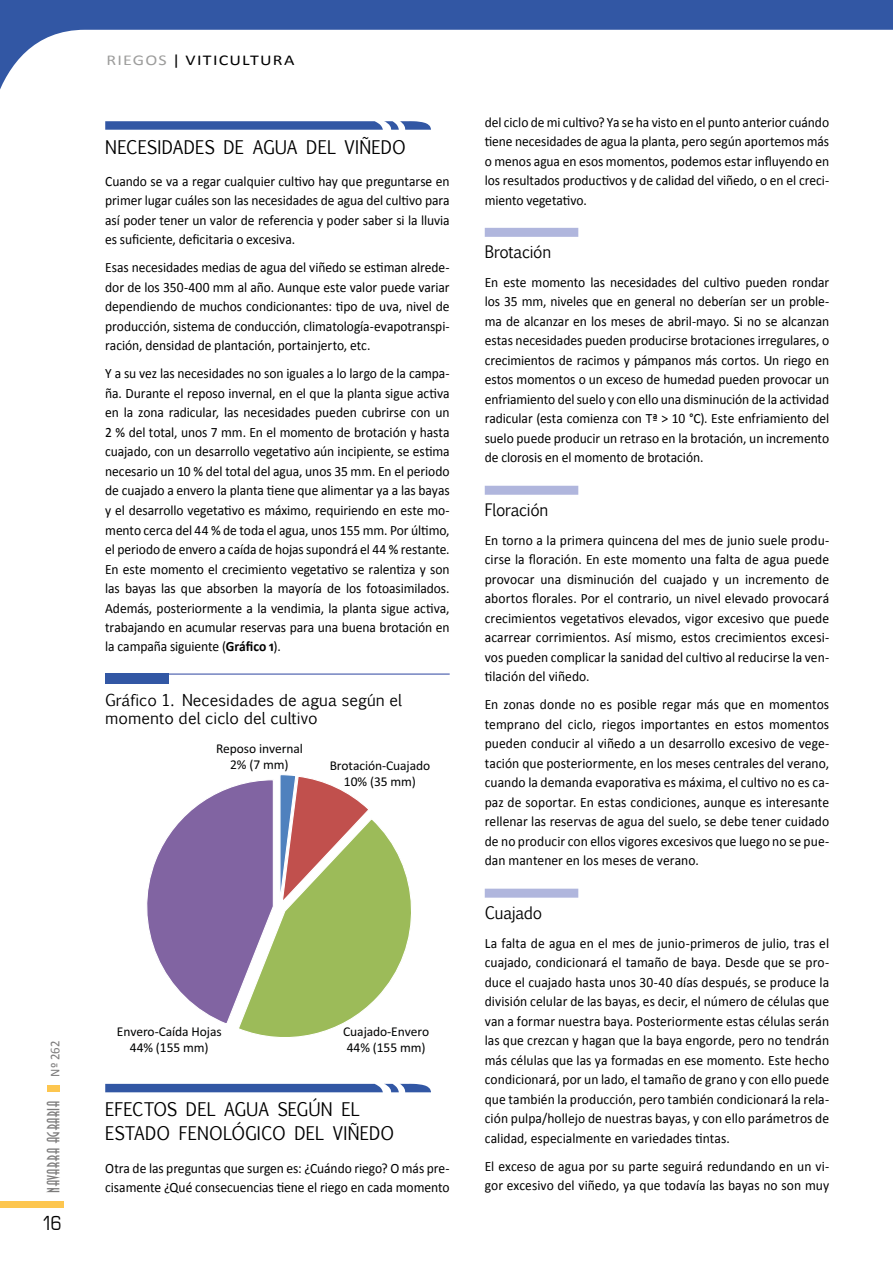
<style>
.page{position:relative;width:893px;height:1263px;background:#fff}
.page>*{position:absolute;margin:0;border:0;box-sizing:border-box;transform-origin:0 0}
.t1{font:21px "Eurostile T";color:#000;scale:.85 1}
.t2{font:18px/24px "Euphemia UCAS";letter-spacing:.01em;color:#000;scale:.95 1}
.t3{font:16.5px "Euphemia UCAS";letter-spacing:-.02em;color:#000;scale:.94 1}
.t4{font:16.5px "Anastasia";letter-spacing:.04em;color:#7c7b7b;scale:.95 1}
.t5{font:15.75px/18.1px "Euphemia CAS";color:#000}
.t6{font:15px "Calibri";letter-spacing:.065em;color:#000;scale:1.2 1}
.t7{font:14.25px/19.5px "Calibri";color:#000;text-align:justify;scale:.95 1}
.t8{font:13.5px/16.2px "Calibri";letter-spacing:-.005em;color:#010202;text-align:center}
.t9{font:13.5px "Calibri";color:#7c7b7b;scale:.95 1}
.s1{color:#9d9d9c}
.s2{font-weight:700}
</style>
<div class="page">
<svg style="left:0;top:0;width:893px;height:90px"></svg>
<div style="left:0;top:1201px;width:64px;height:7px;background:#fdc64f"></div>
<div style="left:47px;top:1085px;width:13px;height:6px;background:#fdc64f"></div>
<hr style="left:105px;top:673px;width:345px;height:2px;background:#7383c0">
<svg style="left:105px;top:121px;width:326px;height:9px;background:#496aae"></svg>
<div style="left:105px;top:673px;width:64px;height:11px;background:#3257a4"></div>
<svg style="left:105px;top:1084px;width:326px;height:8px;background:#3e60a9"></svg>
<div style="left:485px;top:228px;width:93px;height:9px;background:#b0b6dd"></div>
<div style="left:485px;top:486px;width:93px;height:9px;background:#b0b6dd"></div>
<div style="left:485px;top:889px;width:93px;height:9px;background:#b0b6dd"></div>
<svg style="left:147px;top:775px;width:264px;height:262px"></svg>
<p class="t9" style="left:47px;top:1077px;width:39px;rotate:-90deg">Nº 262</p>
<p class="t4" style="left:44px;top:1193px;width:99px;rotate:-90deg">NAVARRA AGRARIA</p>
<h1 class="t1" style="left:42px;top:1212px;width:25px">16</h1>
<p class="t6" style="left:107px;top:50px;width:158px"><span class="s1">RIEGOS</span> | VITICULTURA</p>
<p class="t2" style="left:105px;top:135px;width:318px">NECESIDADES DE AGUA DEL VIÑEDO</p>
<p class="t7" style="left:105px;top:172px;width:364px">Cuando se va a regar cualquier cultivo hay que preguntarse en primer lugar cuáles son las necesidades de agua del cultivo para así poder tener un valor de referencia y poder saber si la lluvia es suficiente, deficitaria o excesiva.</p>
<p class="t7" style="left:105px;top:258px;width:364px">Esas necesidades medias de agua del viñedo se estiman alrede&shy;dor de los 350-400 mm al año. Aunque este valor puede variar dependiendo de muchos condicionantes: tipo de uva, nivel de producción, sistema de conducción, climatología-evapotranspi&shy;ración, densidad de plantación, portainjerto, etc.</p>
<p class="t7" style="left:105px;top:364px;width:364px">Y a su vez las necesidades no son iguales a lo largo de la campa&shy;ña. Durante el reposo invernal, en el que la planta sigue activa en la zona radicular, las necesidades pueden cubrirse con un 2 % del total, unos 7 mm. En el momento de brotación y hasta cuajado, con un desarrollo vegetativo aún incipiente, se estima necesario un 10 % del total del agua, unos 35 mm. En el periodo de cuajado a envero la planta tiene que alimentar ya a las bayas y el desarrollo vegetativo es máximo, requiriendo en este mo&shy;mento cerca del 44 % de toda el agua, unos 155 mm. Por último, el periodo de envero a caída de hojas supondrá el 44 % restante.<br>En este momento el crecimiento vegetativo se ralentiza y son las bayas las que absorben la mayoría de los fotoasimilados.<br>Además, posteriormente a la vendimia, la planta sigue activa, trabajando en acumular reservas para una buena brotación en la campaña siguiente (<span class="s2">Gráfico 1</span>).</p>
<p class="t5" style="left:105px;top:691px;width:298px">Gráfico 1. Necesidades de agua según el momento del ciclo del cultivo</p>
<p class="t8" style="left:216px;top:740px;width:88px">Reposo invernal<br>2% (7 mm)</p>
<p class="t8" style="left:330px;top:757px;width:102px">Brotación-Cuajado<br>10% (35 mm)</p>
<p class="t8" style="left:117px;top:1023px;width:106px">Envero-Caída Hojas<br>44% (155 mm)</p>
<p class="t8" style="left:343px;top:1023px;width:87px;text-align:left">Cuajado-Envero<br>44% (155 mm)</p>
<p class="t2" style="left:105px;top:1097px;width:306px">EFECTOS DEL AGUA SEGÚN EL<br>ESTADO FENOLÓGICO DEL VIÑEDO</p>
<p class="t7" style="left:105px;top:1158px;width:364px">Otra de las preguntas que surgen es: ¿Cuándo riego? O más pre&shy;cisamente ¿Qué consecuencias tiene el riego en cada momento</p>
<p class="t7" style="left:485px;top:112px;width:364px">del ciclo de mi cultivo? Ya se ha visto en el punto anterior cuándo tiene necesidades de agua la planta, pero según aportemos más o menos agua en esos momentos, podemos estar influyendo en los resultados productivos y de calidad del viñedo, o en el creci&shy;miento vegetativo.</p>
<p class="t3" style="left:485px;top:240px;width:72px">Brotación</p>
<p class="t7" style="left:485px;top:272px;width:364px">En este momento las necesidades del cultivo pueden rondar los 35 mm, niveles que en general no deberían ser un proble&shy;ma de alcanzar en los meses de abril-mayo. Si no se alcanzan estas necesidades pueden producirse brotaciones irregulares, o crecimientos de racimos y pámpanos más cortos. Un riego en estos momentos o un exceso de humedad pueden provocar un enfriamiento del suelo y con ello una disminución de la actividad radicular (esta comienza con Tª &gt; 10 °C). Este enfriamiento del suelo puede producir un retraso en la brotación, un incremento de clorosis en el momento de brotación.</p>
<p class="t3" style="left:485px;top:498px;width:69px">Floración</p>
<p class="t7" style="left:485px;top:530px;width:364px">En torno a la primera quincena del mes de junio suele produ&shy;cirse la floración. En este momento una falta de agua puede provocar una disminución del cuajado y un incremento de abortos florales. Por el contrario, un nivel elevado provocará crecimientos vegetativos elevados, vigor excesivo que puede acarrear corrimientos. Así mismo, estos crecimientos excesi&shy;vos pueden complicar la sanidad del cultivo al reducirse la ven&shy;tilación del viñedo.</p>
<p class="t7" style="left:485px;top:695px;width:364px">En zonas donde no es posible regar más que en momentos temprano del ciclo, riegos importantes en estos momentos pueden conducir al viñedo a un desarrollo excesivo de vege&shy;tación que posteriormente, en los meses centrales del verano, cuando la demanda evaporativa es máxima, el cultivo no es ca&shy;paz de soportar. En estas condiciones, aunque es interesante rellenar las reservas de agua del suelo, se debe tener cuidado de no producir con ellos vigores excesivos que luego no se pue&shy;dan mantener en los meses de verano.</p>
<p class="t3" style="left:485px;top:901px;width:62px">Cuajado</p>
<p class="t7" style="left:485px;top:933px;width:364px">La falta de agua en el mes de junio-primeros de julio, tras el cuajado, condicionará el tamaño de baya. Desde que se pro&shy;duce el cuajado hasta unos 30-40 días después, se produce la división celular de las bayas, es decir, el número de células que van a formar nuestra baya. Posteriormente estas células serán las que crezcan y hagan que la baya engorde, pero no tendrán más células que las ya formadas en ese momento. Este hecho condicionará, por un lado, el tamaño de grano y con ello puede que también la producción, pero también condicionará la rela&shy;ción pulpa/hollejo de nuestras bayas, y con ello parámetros de calidad, especialmente en variedades tintas.</p>
<p class="t7" style="left:485px;top:1156px;width:364px">El exceso de agua por su parte seguirá redundando en un vi&shy;gor excesivo del viñedo, ya que todavía las bayas no son muy</p>
</div>
